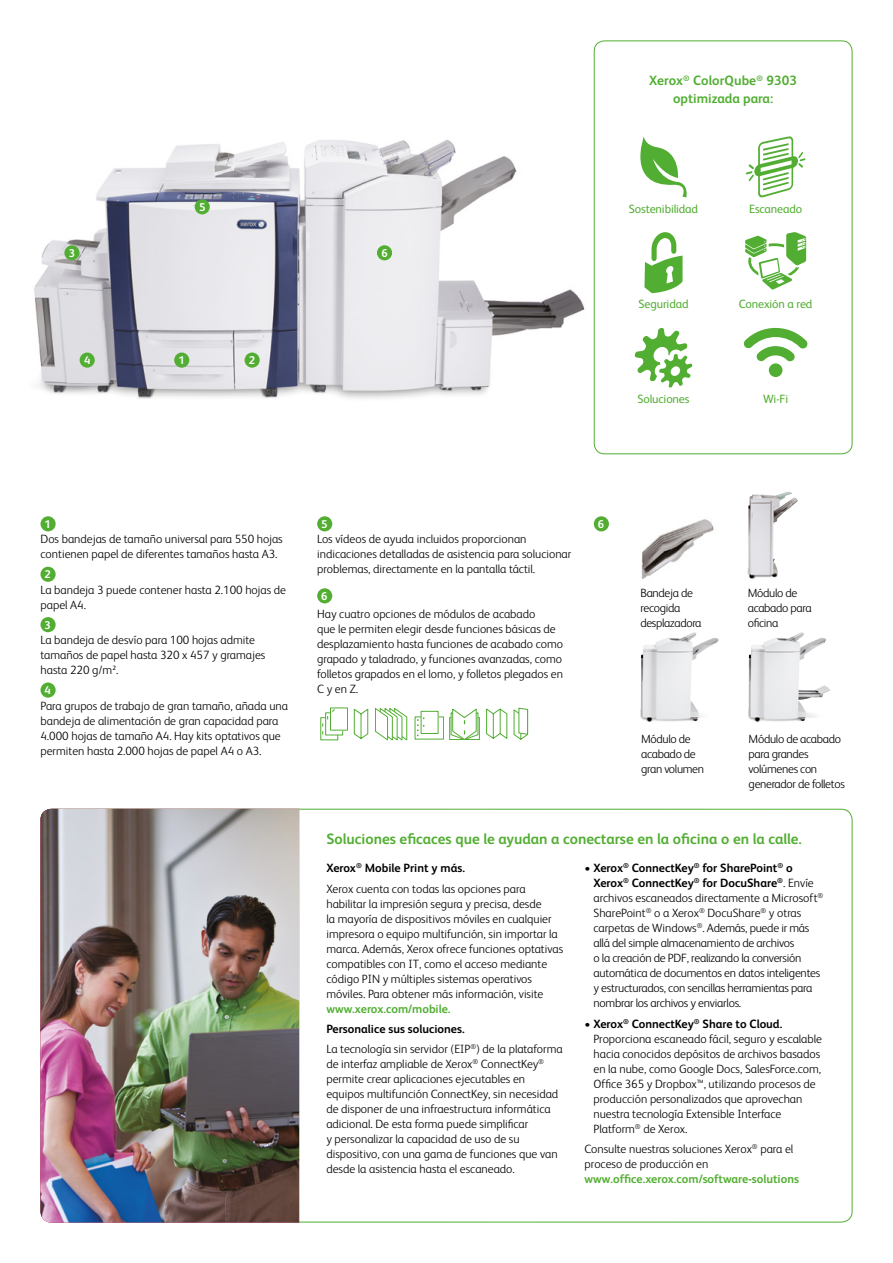
<style>
.page{position:relative;width:893px;height:1263px;background:#fff}
.page>*{position:absolute;margin:0;border:0;box-sizing:border-box;transform-origin:0 0}
.t1{font:700 15px "Xerox Sans";color:#52ae32}
.t2{font:700 13.5px/18px "Xerox Sans";color:#52ae32;text-align:center}
.t3{font:300 12px/15px "Xerox Sans";color:#000}
.t4{font:300 12px/15px "Xerox Sans";letter-spacing:-.02em;color:#000}
.t5{font:300 12px/15px "Xerox Sans";letter-spacing:-.025em;color:#000}
.t6{font:700 12px "Xerox Sans";color:#52ae32}
.t7{font:12px "Xerox Sans";letter-spacing:-.01em;color:#52ae32}
.t8{font:700 11.25px "Xerox Sans";color:#fff}
.s1{font-weight:700}
</style>
<div class="page">
<img style="left:34px;top:139px;width:551px;height:260px">
<div style="left:174px;top:352px;width:15px;height:16px;background:#52ae32;border-radius:50%"></div>
<div style="left:80px;top:352px;width:15px;height:16px;background:#52ae32;border-radius:50%"></div>
<div style="left:245px;top:352px;width:15px;height:16px;background:#52ae32;border-radius:50%"></div>
<div style="left:195px;top:199px;width:15px;height:15px;background:#52ae32;border-radius:50%"></div>
<div style="left:64px;top:245px;width:16px;height:15px;background:#52ae32;border-radius:50%"></div>
<div style="left:377px;top:245px;width:15px;height:15px;background:#52ae32;border-radius:50%"></div>
<div style="left:41px;top:516px;width:15px;height:15px;background:#52ae32;border-radius:50%"></div>
<div style="left:41px;top:567px;width:15px;height:15px;background:#52ae32;border-radius:50%"></div>
<div style="left:41px;top:617px;width:15px;height:15px;background:#52ae32;border-radius:50%"></div>
<div style="left:41px;top:682px;width:15px;height:16px;background:#52ae32;border-radius:50%"></div>
<div style="left:317px;top:516px;width:15px;height:15px;background:#52ae32;border-radius:50%"></div>
<div style="left:317px;top:588px;width:15px;height:15px;background:#52ae32;border-radius:50%"></div>
<svg style="left:375px;top:708px;width:32px;height:32px"></svg>
<svg style="left:322px;top:734px;width:14px;height:2px"></svg>
<div style="left:320px;top:717px;width:18px;height:23px;border:1px solid #52ae32"></div>
<svg style="left:325px;top:730px;width:18px;height:5px"></svg>
<div style="left:330px;top:708px;width:18px;height:22px;background:#fff"></div>
<div style="left:330px;top:707px;width:18px;height:23px;border:1px solid #52ae32"></div>
<svg style="left:322px;top:708px;width:14px;height:26px"></svg>
<svg style="left:354px;top:709px;width:14px;height:30px"></svg>
<div style="left:415px;top:716px;width:29px;height:23px;border:1px solid #52ae32"></div>
<div style="left:421px;top:711px;width:17px;height:22px;background:#fff"></div>
<div style="left:421px;top:711px;width:17px;height:23px;border:1px solid #52ae32"></div>
<svg style="left:417px;top:717px;width:8px;height:19px"></svg>
<div style="left:449px;top:717px;width:31px;height:23px;border:1px solid #52ae32"></div>
<svg style="left:450px;top:709px;width:29px;height:31px"></svg>
<svg style="left:486px;top:709px;width:21px;height:30px"></svg>
<svg style="left:514px;top:708px;width:14px;height:32px"></svg>
<img style="left:641px;top:519px;width:73px;height:60px">
<img style="left:747px;top:491px;width:51px;height:88px">
<img style="left:663px;top:633px;width:30px;height:7px">
<img style="left:771px;top:632px;width:30px;height:8px">
<div style="left:594px;top:516px;width:15px;height:15px;background:#52ae32;border-radius:50%"></div>
<svg style="left:640px;top:136px;width:47px;height:61px"></svg>
<svg style="left:746px;top:136px;width:59px;height:62px"></svg>
<svg style="left:644px;top:232px;width:39px;height:61px"></svg>
<svg style="left:745px;top:232px;width:61px;height:58px"></svg>
<svg style="left:635px;top:328px;width:57px;height:60px"></svg>
<svg style="left:743px;top:328px;width:65px;height:34px"></svg>
<div style="left:769px;top:363px;width:13px;height:14px;background:#52ae32;border-radius:50%"></div>
<div style="left:594px;top:41px;width:258px;height:413px;border:1px solid #52ae32;border-radius:10px"></div>
<img style="left:40px;top:809px;width:259px;height:413px">
<p class="t8" style="left:199px;top:199px;width:8px">5</p>
<p class="t8" style="left:69px;top:245px;width:8px">3</p>
<p class="t8" style="left:381px;top:245px;width:8px">6</p>
<p class="t8" style="left:84px;top:352px;width:8px">4</p>
<p class="t8" style="left:179px;top:352px;width:8px">1</p>
<p class="t8" style="left:249px;top:352px;width:8px">2</p>
<p class="t2" style="left:649px;top:71px;width:149px">Xerox<sup>®</sup> ColorQube<sup>®</sup> 9303 optimizada para:</p>
<p class="t7" style="left:629px;top:201px;width:71px">Sostenibilidad</p>
<p class="t7" style="left:749px;top:201px;width:55px">Escaneado</p>
<p class="t7" style="left:638px;top:296px;width:51px">Seguridad</p>
<p class="t7" style="left:739px;top:296px;width:75px">Conexión a red</p>
<p class="t7" style="left:637px;top:391px;width:54px">Soluciones</p>
<p class="t7" style="left:763px;top:391px;width:27px">Wi-Fi</p>
<p class="t8" style="left:44px;top:516px;width:8px">1</p>
<p class="t3" style="left:41px;top:531px;width:244px">Dos bandejas de tamaño universal para 550 hojas contienen papel de diferentes tamaños hasta A3.</p>
<p class="t8" style="left:44px;top:567px;width:8px">2</p>
<p class="t3" style="left:41px;top:582px;width:247px">La bandeja 3 puede contener hasta 2.100 hojas de papel A4.</p>
<p class="t8" style="left:44px;top:617px;width:8px">3</p>
<p class="t3" style="left:41px;top:632px;width:226px">La bandeja de desvío para 100 hojas admite tamaños de papel hasta 320 x 457 y gramajes hasta 220 g/m².</p>
<p class="t8" style="left:44px;top:682px;width:8px">4</p>
<p class="t3" style="left:41px;top:697px;width:249px">Para grupos de trabajo de gran tamaño, añada una bandeja de alimentación de gran capacidad para 4.000 hojas de tamaño A4. Hay kits optativos que permiten hasta 2.000 hojas de papel A4 o A3.</p>
<p class="t8" style="left:321px;top:516px;width:8px">5</p>
<p class="t3" style="left:317px;top:531px;width:256px">Los vídeos de ayuda incluidos proporcionan indicaciones detalladas de asistencia para solucionar problemas, directamente en la pantalla táctil.</p>
<p class="t8" style="left:321px;top:588px;width:8px">6</p>
<p class="t3" style="left:317px;top:606px;width:247px">Hay cuatro opciones de módulos de acabado<br>que le permiten elegir desde funciones básicas de desplazamiento hasta funciones de acabado como grapado y taladrado, y funciones avanzadas, como folletos grapados en el lomo, y folletos plegados en C y en Z.</p>
<p class="t8" style="left:598px;top:516px;width:8px">6</p>
<p class="t5" style="left:640px;top:584px;width:63px">Bandeja de recogida desplazadora</p>
<p class="t5" style="left:748px;top:584px;width:65px">Módulo de acabado para oficina</p>
<p class="t5" style="left:641px;top:730px;width:64px">Módulo de acabado de gran volumen</p>
<p class="t5" style="left:749px;top:730px;width:98px">Módulo de acabado para grandes volúmenes con generador de folletos</p>
<p class="t1" style="left:326px;top:828px;width:477px">Soluciones eficaces que le ayudan a conectarse en la oficina o en la calle.</p>
<p class="t3" style="left:326px;top:857px;width:201px;line-height:20.4px"><span class="s1">Xerox</span><sup>®</sup> <span class="s1">Mobile Print y más.<br></span>Xerox cuenta con todas las opciones para</p>
<p class="t3" style="left:326px;top:895px;width:238px">habilitar la impresión segura y precisa, desde<br>la mayoría de dispositivos móviles en cualquier impresora o equipo multifunción, sin importar la marca. Además, Xerox ofrece funciones optativas compatibles con IT, como el acceso mediante código PIN y múltiples sistemas operativos móviles. Para obtener más información, visite</p>
<p class="t6" style="left:326px;top:1000px;width:126px">www.xerox.com/mobile.</p>
<p class="t3" style="left:326px;top:1018px;width:238px;line-height:20.4px"><span class="s1">Personalice sus soluciones.<br></span>La tecnología sin servidor (EIP<sup>®</sup>) de la plataforma</p>
<p class="t3" style="left:326px;top:1056px;width:233px">de interfaz ampliable de Xerox<sup>®</sup> ConnectKey<sup>® </sup>permite crear aplicaciones ejecutables en equipos multifunción ConnectKey, sin necesidad de disponer de una infraestructura informática adicional. De esta forma puede simplificar<br>y personalizar la capacidad de uso de su dispositivo, con una gama de funciones que van desde la asistencia hasta el escaneado.</p>
<p class="t4" style="left:593px;top:860px;width:231px;text-indent:-9px">• <span class="s1">Xerox</span><sup>®</sup> <span class="s1">ConnectKey</span><sup>®</sup> <span class="s1">for SharePoint</span><sup>®</sup> <span class="s1">o Xerox</span><sup>®</sup> <span class="s1">ConnectKey</span><sup>®</sup> <span class="s1">for DocuShare</span><sup>®</sup>. Envíe archivos escaneados directamente a Microsoft<sup>® </sup>SharePoint<sup>®</sup> o a Xerox<sup>®</sup> DocuShare<sup>®</sup> y otras carpetas de Windows<sup>®</sup>. Además, puede ir más allá del simple almacenamiento de archivos<br>o la creación de PDF, realizando la conversión automática de documentos en datos inteligentes y estructurados, con sencillas herramientas para nombrar los archivos y enviarlos.</p>
<p class="t3" style="left:593px;top:1015px;width:230px;text-indent:-9px">• <span class="s1">Xerox</span><sup>®</sup> <span class="s1">ConnectKey</span><sup>®</sup> <span class="s1">Share to Cloud.<br></span>Proporciona escaneado fácil, seguro y escalable hacia conocidos depósitos de archivos basados en la nube, como Google Docs, SalesForce.com, Office 365 y Dropbox™, utilizando procesos de producción personalizados que aprovechan nuestra tecnología Extensible Interface Platform<sup>®</sup> de Xerox.</p>
<p class="t3" style="left:585px;top:1141px;width:210px">Consulte nuestras soluciones Xerox<sup>®</sup> para el proceso de producción en</p>
<p class="t6" style="left:585px;top:1170px;width:216px">www.office.xerox.com/software-solutions</p>
</div>
